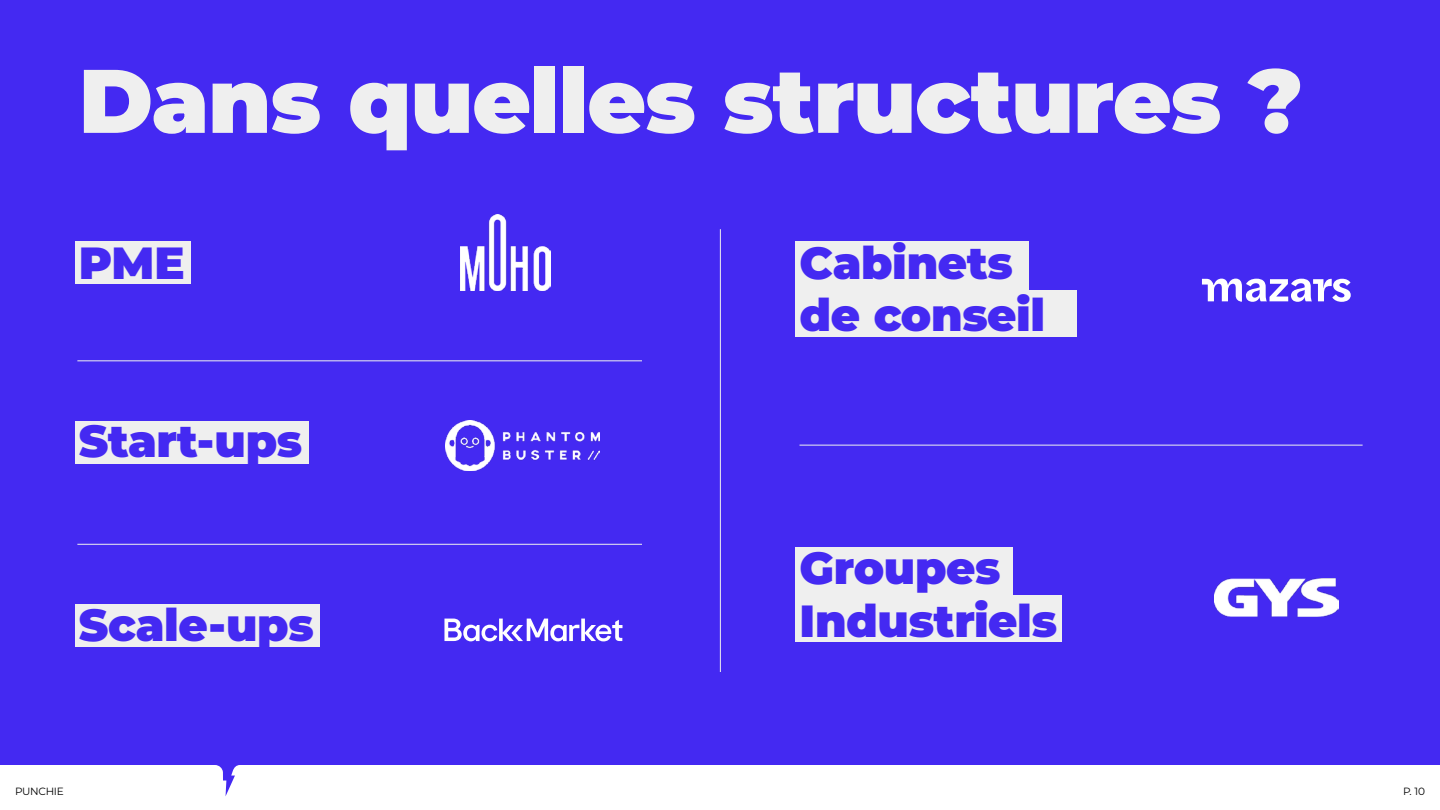
<style>
.page{position:relative;width:1440px;height:810px;background:#fff}
.page>*{position:absolute;margin:0;border:0;box-sizing:border-box;transform-origin:0 0}
.t1{font:900 90px "Montserrat";letter-spacing:-.01em;color:#efefef}
.t2{font:900 45px/52.5px "Montserrat";letter-spacing:-.005em;color:#4429f2}
.t3{font:10.5px "Montserrat";letter-spacing:-.03em;color:#000}
</style>
<div class="page">
<div style="left:0;top:0;width:1440px;height:796px;background:#4429f2"></div>
<div style="left:75px;top:241px;width:115px;height:43px;background:#efefef"></div>
<div style="left:795px;top:241px;width:233px;height:49px;background:#efefef"></div>
<div style="left:795px;top:547px;width:217px;height:49px;background:#efefef"></div>
<div style="left:795px;top:290px;width:281px;height:47px;background:#efefef"></div>
<div style="left:795px;top:596px;width:266px;height:46px;background:#efefef"></div>
<div style="left:75px;top:421px;width:233px;height:43px;background:#efefef"></div>
<div style="left:75px;top:604px;width:245px;height:43px;background:#efefef"></div>
<img style="left:446px;top:421px;width:154px;height:49px">
<img style="left:460px;top:214px;width:90px;height:76px">
<svg style="left:444px;top:619px;width:179px;height:22px"></svg>
<img style="left:1215px;top:579px;width:123px;height:37px">
<svg style="left:1202px;top:279px;width:149px;height:23px"></svg>
<hr style="left:77px;top:360px;width:565px;height:1px;background:#efefef">
<hr style="left:800px;top:445px;width:563px;height:1px;background:#efefef">
<hr style="left:77px;top:544px;width:565px;height:1px;background:#efefef">
<hr style="left:720px;top:229px;width:1px;height:443px;background:#efefef">
<h1 class="t1" style="left:79px;top:41px;width:1226px">Dans quelles structures ?</h1>
<p class="t2" style="left:79px;top:235px;width:107px">PME</p>
<p class="t2" style="left:799px;top:235px;width:247px">Cabinets de conseil</p>
<p class="t2" style="left:79px;top:413px;width:225px">Start-ups</p>
<p class="t2" style="left:79px;top:598px;width:237px">Scale-ups</p>
<p class="t2" style="left:800px;top:541px;width:259px">Groupes<br>Industriels</p>
<p class="t3" style="left:15px;top:784px;width:50px">PUNCHIE</p>
<p class="t3" style="left:1403px;top:784px;width:23px">P. 10</p>
</div>
